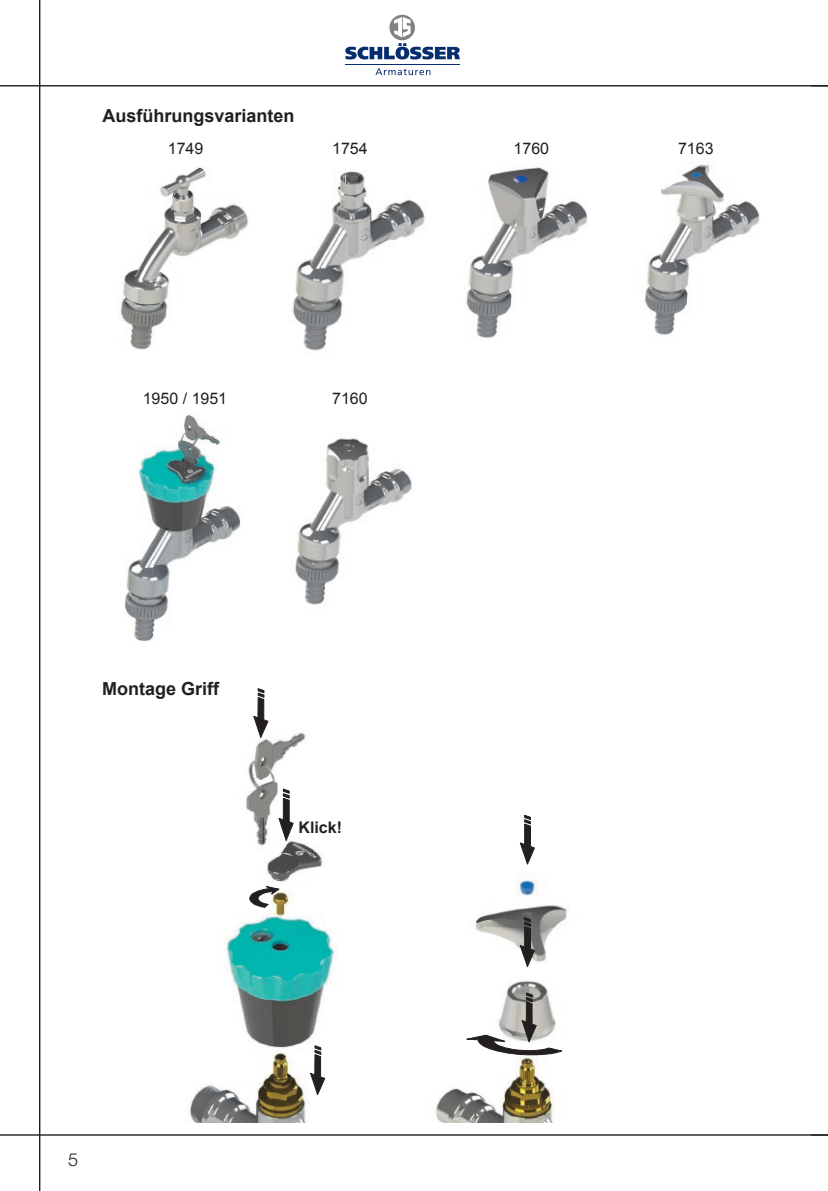
<style>
.page{position:relative;width:828px;height:1191px;background:#fff}
.page>*{position:absolute;margin:0;border:0;box-sizing:border-box;transform-origin:0 0}
.t1{font:700 18px "Arial";color:#231f20}
.t2{font:300 18px "Helvetica Neue";color:#231f20}
.t3{font:16px "Arial";letter-spacing:-.005em;color:#231f20}
.t4{font:700 16px "Arial";color:#231f20}
</style>
<div class="page">
<hr style="left:0;top:85px;width:828px;height:1px;background:#231f20">
<hr style="left:0;top:1134px;width:828px;height:1px;background:#231f20">
<hr style="left:39px;top:0;width:1px;height:1191px;background:#231f20">
<svg style="left:375px;top:68px;width:55px;height:7px"></svg>
<hr style="left:345px;top:64px;width:114px;height:1px;background:#052d6f">
<svg style="left:345px;top:15px;width:115px;height:44px"></svg>
<img style="left:435px;top:879px;width:132px;height:243px">
<img style="left:189px;top:732px;width:146px;height:390px">
<svg style="left:519px;top:814px;width:16px;height:51px"></svg>
<svg style="left:519px;top:916px;width:16px;height:51px"></svg>
<svg style="left:466px;top:992px;width:96px;height:63px"></svg>
<svg style="left:278px;top:788px;width:16px;height:53px"></svg>
<svg style="left:249px;top:885px;width:31px;height:23px"></svg>
<svg style="left:253px;top:688px;width:16px;height:50px"></svg>
<div style="left:295px;top:815px;width:57px;height:22px;background:#fff"></div>
<svg style="left:309px;top:1044px;width:17px;height:51px"></svg>
<img style="left:120px;top:168px;width:129px;height:182px">
<img style="left:292px;top:171px;width:133px;height:180px">
<img style="left:466px;top:166px;width:122px;height:173px">
<img style="left:644px;top:164px;width:116px;height:171px">
<img style="left:124px;top:414px;width:117px;height:226px">
<img style="left:295px;top:438px;width:117px;height:167px">
<p class="t1" style="left:102px;top:106px;width:194px">Ausführungsvarianten</p>
<p class="t3" style="left:168px;top:143px;width:37px">1749</p>
<p class="t3" style="left:332px;top:143px;width:37px">1754</p>
<p class="t3" style="left:513px;top:143px;width:37px">1760</p>
<p class="t3" style="left:678px;top:143px;width:37px">7163</p>
<p class="t3" style="left:143px;top:392px;width:86px">1950 / 1951</p>
<p class="t3" style="left:332px;top:392px;width:37px">7160</p>
<p class="t1" style="left:102px;top:679px;width:118px">Montage Griff</p>
<p class="t4" style="left:298px;top:819px;width:45px">Klick!</p>
<p class="t2" style="left:68px;top:1148px;width:12px">5</p>
</div>
